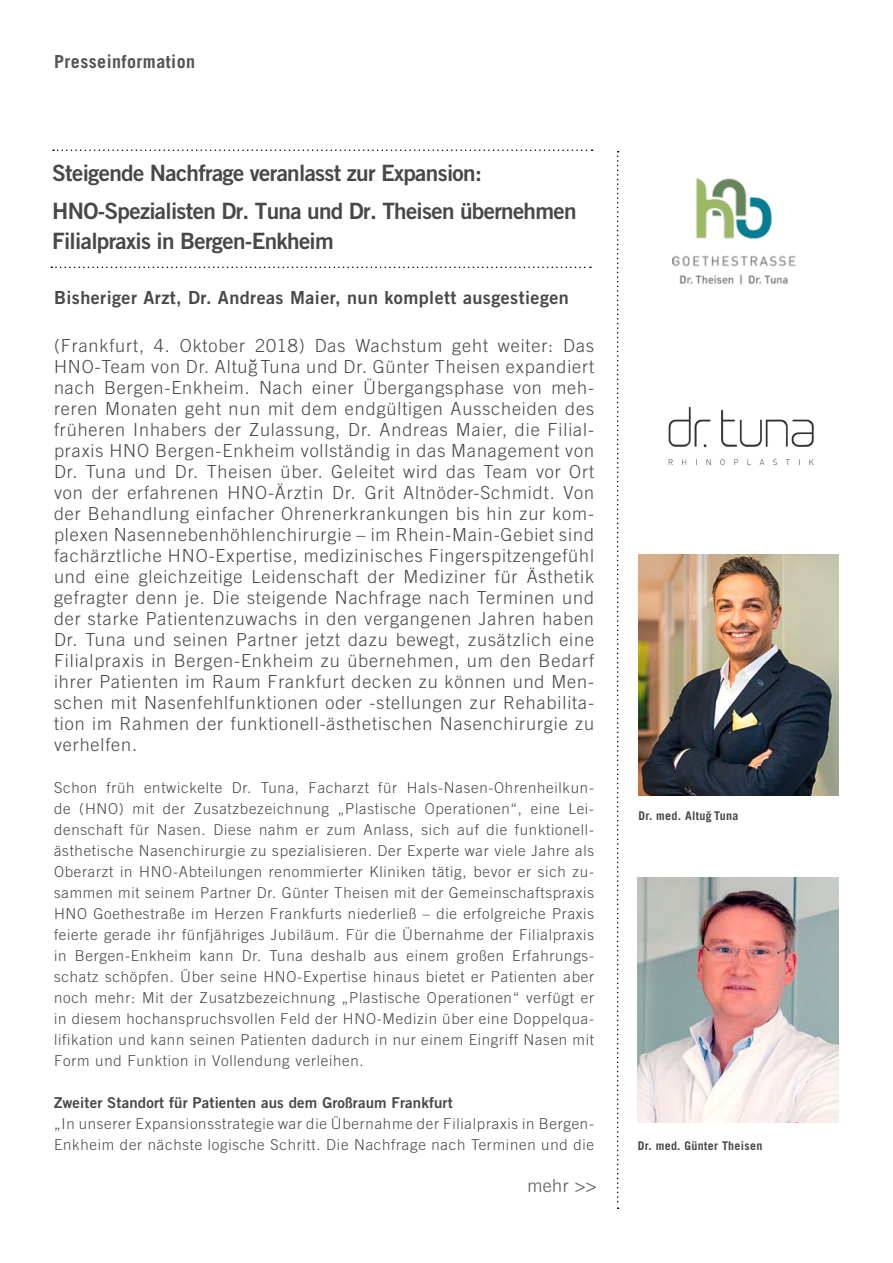
<style>
.page{position:relative;width:893px;height:1263px;background:#fff}
.page>*{position:absolute;margin:0;border:0;box-sizing:border-box;transform-origin:0 0}
.t1{font:22.5px/38.5px "Trade Gothic LT Bold Two";letter-spacing:-.03em;color:#484847}
.t2{font:300 18px/21px "Trade Gothic LT";letter-spacing:.05em;color:#484847;text-align:justify}
.t3{font:18px "Trade Gothic LT Bold Two";letter-spacing:.025em;color:#484847}
.t4{font:700 18px "Trade Gothic LT";letter-spacing:.025em;color:#585353}
.t5{font:300 18px "Trade Gothic LT";color:#585353}
.t6{font:300 15px/21px "Trade Gothic LT";letter-spacing:.05em;color:#484847;text-align:justify}
.t7{font:15px "Trade Gothic LT Bold Two";letter-spacing:.01em;color:#484847}
.t8{font:700 12px "Trade Gothic LT";letter-spacing:.025em;color:#484847}
.s1{font-weight:700}
</style>
<div class="page">
<svg style="left:53px;top:149px;width:539px;height:2px"></svg>
<svg style="left:51px;top:267px;width:540px;height:1px"></svg>
<svg style="left:617px;top:151px;width:2px;height:1058px"></svg>
<img style="left:638px;top:555px;width:200px;height:240px">
<img style="left:672px;top:177px;width:124px;height:108px">
<img style="left:638px;top:877px;width:201px;height:246px">
<img style="left:668px;top:406px;width:146px;height:60px">
<p class="t4" style="left:54px;top:50px;width:143px">Presseinformation</p>
<p class="t1" style="left:52px;top:153px;width:526px">Steigende Nachfrage veranlasst zur Expansion:<br>HNO-Spezialisten Dr. Tuna und Dr. Theisen übernehmen</p>
<p class="t1" style="left:52px;top:221px;width:283px">Filialpraxis in Bergen-Enkheim</p>
<p class="t3" style="left:54px;top:286px;width:516px">Bisheriger Arzt, Dr. Andreas Maier, nun komplett ausgestiegen</p>
<p class="t2" style="left:54px;top:335px;width:542px">(Frankfurt, 4. Oktober 2018) Das Wachstum geht weiter: Das HNO-Team von Dr. Altug<span class="s1">˘</span> Tuna und Dr. Günter Theisen expandiert nach Bergen-Enkheim. Nach einer Übergangsphase von meh&shy;reren Monaten geht nun mit dem endgültigen Ausscheiden des früheren Inhabers der Zulassung, Dr. Andreas Maier, die Filial&shy;praxis HNO Bergen-Enkheim vollständig in das Management von Dr. Tuna und Dr. Theisen über. Geleitet wird das Team vor Ort von der erfahrenen HNO-Ärztin Dr. Grit Altnöder-Schmidt. Von der Behandlung einfacher Ohrenerkrankungen bis hin zur kom&shy;plexen Nasennebenhöhlenchirurgie – im Rhein-Main-Gebiet sind fachärztliche HNO-Expertise, medizinisches Fingerspitzengefühl und eine gleichzeitige Leidenschaft der Mediziner für Ästhetik gefragter denn je. Die steigende Nachfrage nach Terminen und der starke Patientenzuwachs in den vergangenen Jahren haben Dr. Tuna und seinen Partner jetzt dazu bewegt, zusätzlich eine Filialpraxis in Bergen-Enkheim zu übernehmen, um den Bedarf ihrer Patienten im Raum Frankfurt decken zu können und Men&shy;schen mit Nasenfehlfunktionen oder -stellungen zur Rehabilita&shy;tion im Rahmen der funktionell-ästhetischen Nasenchirurgie zu verhelfen.</p>
<p class="t6" style="left:54px;top:777px;width:542px">Schon früh entwickelte Dr. Tuna, Facharzt für Hals-Nasen-Ohrenheilkun&shy;de (HNO) mit der Zusatzbezeichnung „Plastische Operationen“, eine Lei&shy;denschaft für Nasen. Diese nahm er zum Anlass, sich auf die funktionell&shy;ästhetische Nasenchirurgie zu spezialisieren. Der Experte war viele Jahre als Oberarzt in HNO-Abteilungen renommierter Kliniken tätig, bevor er sich zu&shy;sammen mit seinem Partner Dr. Günter Theisen mit der Gemeinschaftspraxis HNO Goethestraße im Herzen Frankfurts niederließ – die erfolgreiche Praxis feierte gerade ihr fünfjähriges Jubiläum. Für die Übernahme der Filialpraxis in Bergen-Enkheim kann Dr. Tuna deshalb aus einem großen Erfahrungs&shy;schatz schöpfen. Über seine HNO-Expertise hinaus bietet er Patienten aber noch mehr: Mit der Zusatzbezeichnung „Plastische Operationen“ verfügt er in diesem hochanspruchsvollen Feld der HNO-Medizin über eine Doppelqua&shy;lifikation und kann seinen Patienten dadurch in nur einem Eingriff Nasen mit Form und Funktion in Vollendung verleihen.</p>
<p class="t7" style="left:54px;top:1093px;width:400px">Zweiter Standort für Patienten aus dem Großraum Frankfurt</p>
<p class="t6" style="left:54px;top:1113px;width:542px">„In unserer Expansionsstrategie war die Übernahme der Filialpraxis in Bergen-<br>Enkheim der nächste logische Schritt. Die Nachfrage nach Terminen und die</p>
<p class="t5" style="left:527px;top:1175px;width:71px">mehr &gt;&gt;</p>
<p class="t8" style="left:638px;top:809px;width:102px">Dr. med. Altug˘ Tuna</p>
<p class="t8" style="left:638px;top:1138px;width:126px">Dr. med. Günter Theisen</p>
</div>
